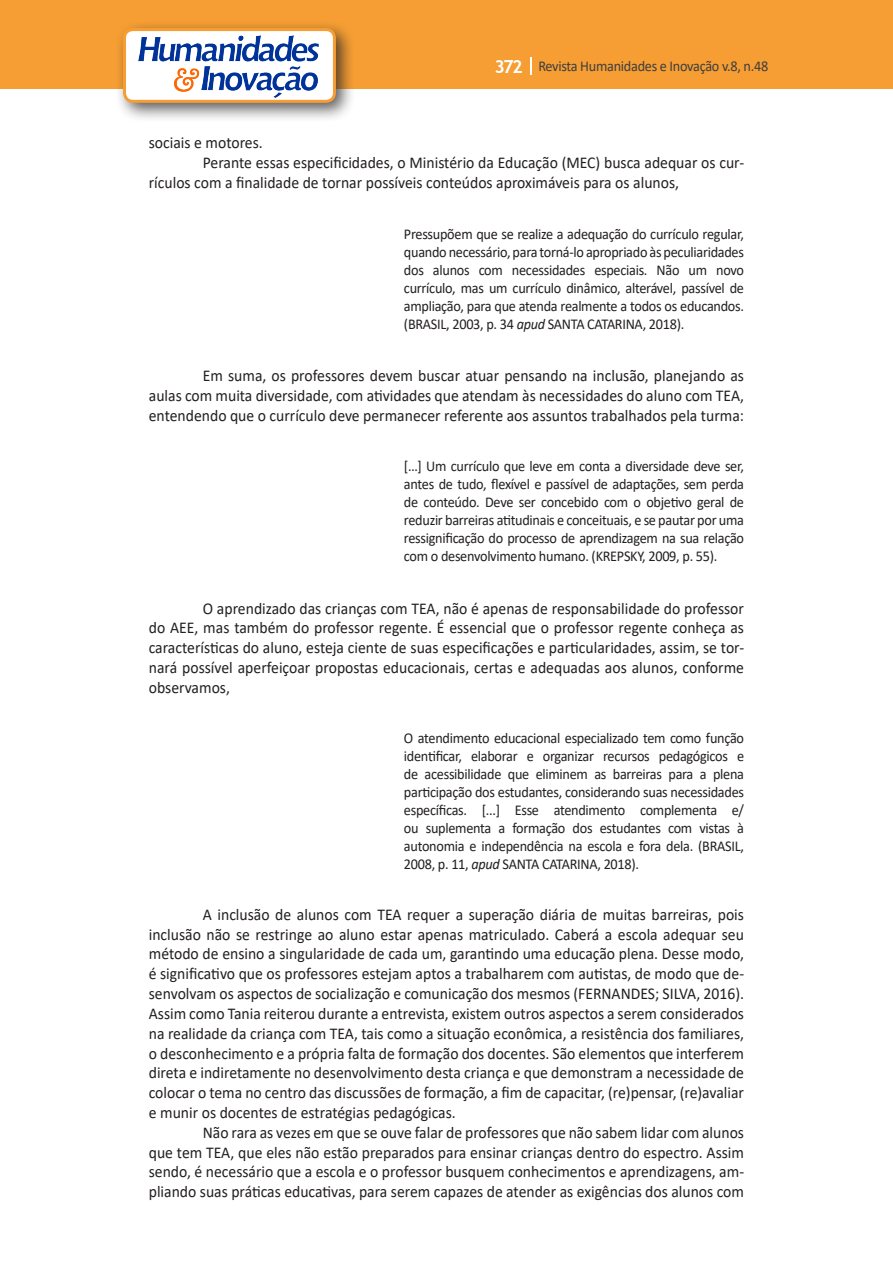
<style>
.page{position:relative;width:893px;height:1263px;background:#fff}
.page>*{position:absolute;margin:0;border:0;box-sizing:border-box;transform-origin:0 0}
.Texto{font:16.5px/19.8px "Calibri";color:#231f20;text-align:justify;scale:.95 1}
.citacao{font:15px/18px "Calibri";letter-spacing:-.02em;color:#231f20;text-align:justify;scale:.95 1}
.t1{font:15px "Calibri";letter-spacing:-.02em;color:#3e3e3f;scale:.95 1}
.s1{font-family:"Trebuchet MS";font-weight:700;font-size:18px;color:#fff}
.s2{font-style:italic}
</style>
<div class="page">
<div style="left:0;top:0;width:893px;height:88px;background:#f69e34"></div>
<svg style="left:530px;top:57px;width:2px;height:18px"></svg>
<div style="left:115px;top:20px;width:241px;height:103px;background:#231f20;opacity:.75"></div>
<div style="left:125px;top:30px;width:209px;height:71px;background:#fff;border-radius:9px"></div>
<img style="left:138px;top:35px;width:181px;height:62px">
<div style="left:123px;top:28px;width:213px;height:75px;border:3px solid #f69e34;border-radius:9px"></div>
<p class="t1" style="left:495px;top:56px;width:290px"><span class="s1">372</span> Revista Humanidades e Inovação v.8, n.48</p>
<p class="Texto" style="left:149px;top:133px;width:121px">sociais e motores.</p>
<p class="Texto" style="left:149px;top:152px;width:628px;text-indent:54px">Perante essas especificidades, o Ministério da Educação (MEC) busca adequar os cur&shy;rículos com a finalidade de tornar possíveis conteúdos aproximáveis para os alunos,</p>
<p class="citacao" style="left:404px;top:224px;width:359px">Pressupõem que se realize a adequação do currículo regular, quando necessário, para torná-lo apropriado às peculiaridades dos alunos com necessidades especiais. Não um novo currículo, mas um currículo dinâmico, alterável, passível de ampliação, para que atenda realmente a todos os educandos. (BRASIL, 2003, p. 34 <span class="s2">apud</span> SANTA CATARINA, 2018).</p>
<p class="Texto" style="left:149px;top:365px;width:628px;text-indent:54px">Em suma, os professores devem buscar atuar pensando na inclusão, planejando as aulas com muita diversidade, com atividades que atendam às necessidades do aluno com TEA, entendendo que o currículo deve permanecer referente aos assuntos trabalhados pela turma:</p>
<p class="citacao" style="left:404px;top:457px;width:360px">[…] Um currículo que leve em conta a diversidade deve ser, antes de tudo, flexível e passível de adaptações, sem perda de conteúdo. Deve ser concebido com o objetivo geral de reduzir barreiras atitudinais e conceituais, e se pautar por uma ressignificação do processo de aprendizagem na sua relação com o desenvolvimento humano. (KREPSKY, 2009, p. 55).</p>
<p class="Texto" style="left:149px;top:598px;width:628px;text-indent:54px">O aprendizado das crianças com TEA, não é apenas de responsabilidade do professor do AEE, mas também do professor regente. É essencial que o professor regente conheça as características do aluno, esteja ciente de suas especificações e particularidades, assim, se tor&shy;nará possível aperfeiçoar propostas educacionais, certas e adequadas aos alunos, conforme observamos,</p>
<p class="citacao" style="left:404px;top:729px;width:360px">O atendimento educacional especializado tem como função identificar, elaborar e organizar recursos pedagógicos e de acessibilidade que eliminem as barreiras para a plena participação dos estudantes, considerando suas necessidades específicas. [...] Esse atendimento complementa e/ ou suplementa a formação dos estudantes com vistas à autonomia e independência na escola e fora dela. (BRASIL, 2008, p. 11, <span class="s2">apud</span> SANTA CATARINA, 2018).</p>
<p class="Texto" style="left:149px;top:904px;width:628px;text-indent:54px">A inclusão de alunos com TEA requer a superação diária de muitas barreiras, pois inclusão não se restringe ao aluno estar apenas matriculado. Caberá a escola adequar seu método de ensino a singularidade de cada um, garantindo uma educação plena. Desse modo, é significativo que os professores estejam aptos a trabalharem com autistas, de modo que de&shy;senvolvam os aspectos de socialização e comunicação dos mesmos (FERNANDES; SILVA, 2016).<br>Assim como Tania reiterou durante a entrevista, existem outros aspectos a serem considerados na realidade da criança com TEA, tais como a situação econômica, a resistência dos familiares, o desconhecimento e a própria falta de formação dos docentes. São elementos que interferem direta e indiretamente no desenvolvimento desta criança e que demonstram a necessidade de colocar o tema no centro das discussões de formação, a fim de capacitar, (re)pensar, (re)avaliar e munir os docentes de estratégias pedagógicas.</p>
<p class="Texto" style="left:149px;top:1122px;width:628px;text-indent:54px">Não rara as vezes em que se ouve falar de professores que não sabem lidar com alunos que tem TEA, que eles não estão preparados para ensinar crianças dentro do espectro. Assim sendo, é necessário que a escola e o professor busquem conhecimentos e aprendizagens, am&shy;pliando suas práticas educativas, para serem capazes de atender as exigências dos alunos com</p>
</div>
